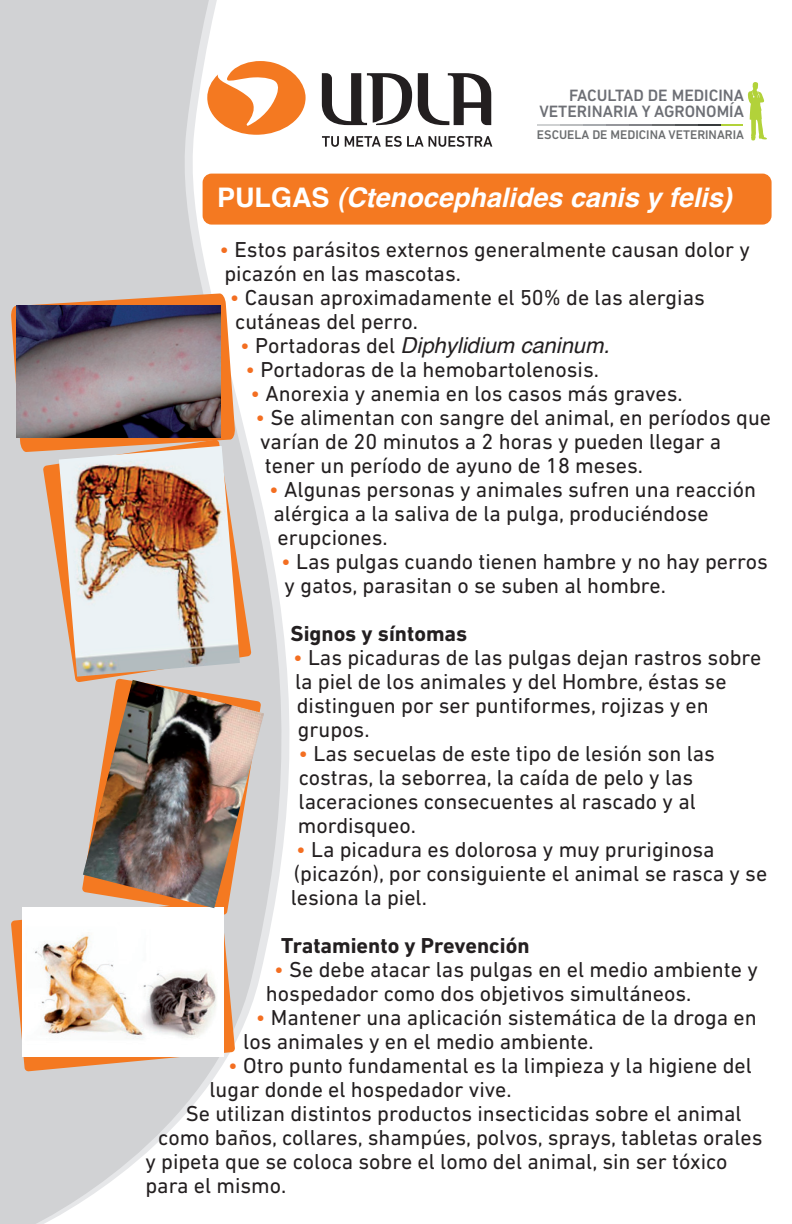
<style>
.page{position:relative;width:792px;height:1224px;background:#fff}
.page>*{position:absolute;margin:0;border:0;box-sizing:border-box;transform-origin:0 0}
.t1{font:italic 700 27px "Helvetica";color:#fff}
.t2{font:22px/24px "DIN Next LT Pro";color:#231f20}
.t3{font:700 22px "DIN Next LT Pro";color:#231f20}
.t4{font:italic 22px "Helvetica";color:#231f20}
.t5{font:500 16.7px/16.7px "DIN Next LT Pro";color:#6d6f75;text-align:right}
.t6{font:500 12.8px "DIN Next LT Pro";color:#6c6e70}
.s1{font-style:normal}
.s2{color:#f36e21}
.s3{font-family:"DIN Next LT Pro";font-style:normal;color:#f36e21}
.s4{font-family:"DIN Next LT Pro";font-style:normal}
</style>
<div class="page">
<svg style="left:0;top:0;width:294px;height:1224px;fill:#d1d2d4"></svg>
<svg style="left:43px;top:439px;width:208px;height:243px;fill:#d1d2d4"></svg>
<svg style="left:11px;top:901px;width:224px;height:170px"></svg>
<div style="left:203px;top:174px;width:569px;height:51px;background:#f47921;border-radius:9px"></div>
<svg style="left:11px;top:293px;width:224px;height:159px"></svg>
<svg style="left:207px;top:61px;width:99px;height:74px"></svg>
<svg style="left:418px;top:73px;width:73px;height:52px"></svg>
<svg style="left:322px;top:73px;width:90px;height:52px"></svg>
<svg style="left:322px;top:136px;width:17px;height:11px"></svg>
<svg style="left:345px;top:136px;width:147px;height:11px"></svg>
<svg style="left:748px;top:82px;width:19px;height:59px"></svg>
<hr style="left:721px;top:124px;width:22px;height:2px;background:#b2d23a">
<hr style="left:698px;top:124px;width:22px;height:2px;background:#383b3c">
<hr style="left:675px;top:124px;width:22px;height:2px;background:#535658">
<hr style="left:652px;top:124px;width:22px;height:2px;background:#6c6e70">
<hr style="left:629px;top:124px;width:22px;height:2px;background:#828388">
<hr style="left:606px;top:124px;width:23px;height:2px;background:#95969b">
<hr style="left:583px;top:124px;width:23px;height:2px;background:#a7aaae">
<hr style="left:561px;top:124px;width:22px;height:2px;background:#bbbdbf">
<hr style="left:538px;top:124px;width:22px;height:2px;background:#cfd1d2">
<img style="left:17px;top:306px;width:204px;height:131px">
<svg style="left:54px;top:463px;width:181px;height:231px;fill:#d1d2d4"></svg>
<img style="left:59px;top:446px;width:181px;height:231px">
<svg style="left:46px;top:902px;width:165px;height:197px;fill:#d1d2d4"></svg>
<img style="left:22px;top:907px;width:201px;height:150px">
<img style="left:83px;top:680px;width:181px;height:228px">
<p class="t5" style="left:539px;top:87px;width:206px">FACULTAD DE MEDICINA<br>VETERINARIA Y AGRONOMÍA</p>
<p class="t6" style="left:537px;top:127px;width:209px">ESCUELA DE MEDICINA VETERINARIA</p>
<p class="t1" style="left:217px;top:175px;width:516px"><span class="s1">PULGAS</span> (Ctenocephalides canis y felis)</p>
<p class="t2" style="left:220px;top:237px;width:532px"><span class="s2">•</span> Estos parásitos externos generalmente causan dolor y picazón en las mascotas.</p>
<p class="t2" style="left:230px;top:285px;width:477px"><span class="s2">•</span> Causan aproximadamente el 50% de las alergias cutáneas del perro.</p>
<p class="t4" style="left:240px;top:328px;width:371px"><span class="s3">•</span> <span class="s4">Portadoras del</span> Diphylidium caninum.</p>
<p class="t2" style="left:245px;top:357px;width:355px"><span class="s2">•</span> Portadoras de la hemobartolenosis.</p>
<p class="t2" style="left:251px;top:381px;width:434px"><span class="s2">•</span> Anorexia y anemia en los casos más graves.</p>
<p class="t2" style="left:255px;top:405px;width:517px"><span class="s2">•</span> Se alimentan con sangre del animal, en períodos que varían de 20 minutos a 2 horas y pueden llegar a tener un período de ayuno de 18 meses.</p>
<p class="t2" style="left:269px;top:477px;width:488px"><span class="s2">•</span> Algunas personas y animales sufren una reacción alérgica a la saliva de la pulga, produciéndose erupciones.</p>
<p class="t2" style="left:281px;top:549px;width:488px"><span class="s2">•</span> Las pulgas cuando tienen hambre y no hay perros y gatos, parasitan o se suben al hombre.</p>
<p class="t3" style="left:291px;top:621px;width:178px">Signos y síntomas</p>
<p class="t2" style="left:293px;top:645px;width:470px"><span class="s2">•</span> Las picaduras de las pulgas dejan rastros sobre la piel de los animales y del Hombre, éstas se distinguen por ser puntiformes, rojizas y en grupos.</p>
<p class="t2" style="left:298px;top:741px;width:419px"><span class="s2">•</span> Las secuelas de este tipo de lesión son las costras, la seborrea, la caída de pelo y las laceraciones consecuentes al rascado y al mordisqueo.</p>
<p class="t2" style="left:291px;top:837px;width:478px"><span class="s2">•</span> La picadura es dolorosa y muy pruriginosa (picazón), por consiguiente el animal se rasca y se lesiona la piel.</p>
<p class="t3" style="left:281px;top:933px;width:250px">Tratamiento y Prevención</p>
<p class="t2" style="left:266px;top:957px;width:493px;text-indent:8px"><span class="s2">•</span> Se debe atacar las pulgas en el medio ambiente y hospedador como dos objetivos simultáneos.</p>
<p class="t2" style="left:243px;top:1005px;width:515px;text-indent:12px"><span class="s2">•</span> Mantener una aplicación sistemática de la droga en los animales y en el medio ambiente.</p>
<p class="t2" style="left:228px;top:1053px;width:525px"><span class="s2">•</span> Otro punto fundamental es la limpieza y la higiene del</p>
<p class="t2" style="left:209px;top:1077px;width:304px">lugar donde el hospedador vive.</p>
<p class="t2" style="left:186px;top:1101px;width:557px">Se utilizan distintos productos insecticidas sobre el animal</p>
<p class="t2" style="left:158px;top:1125px;width:606px">como baños, collares, shampúes, polvos, sprays, tabletas orales</p>
<p class="t2" style="left:145px;top:1149px;width:584px">y pipeta que se coloca sobre el lomo del animal, sin ser tóxico</p>
<p class="t2" style="left:145px;top:1173px;width:143px">para el mismo.</p>
</div>
